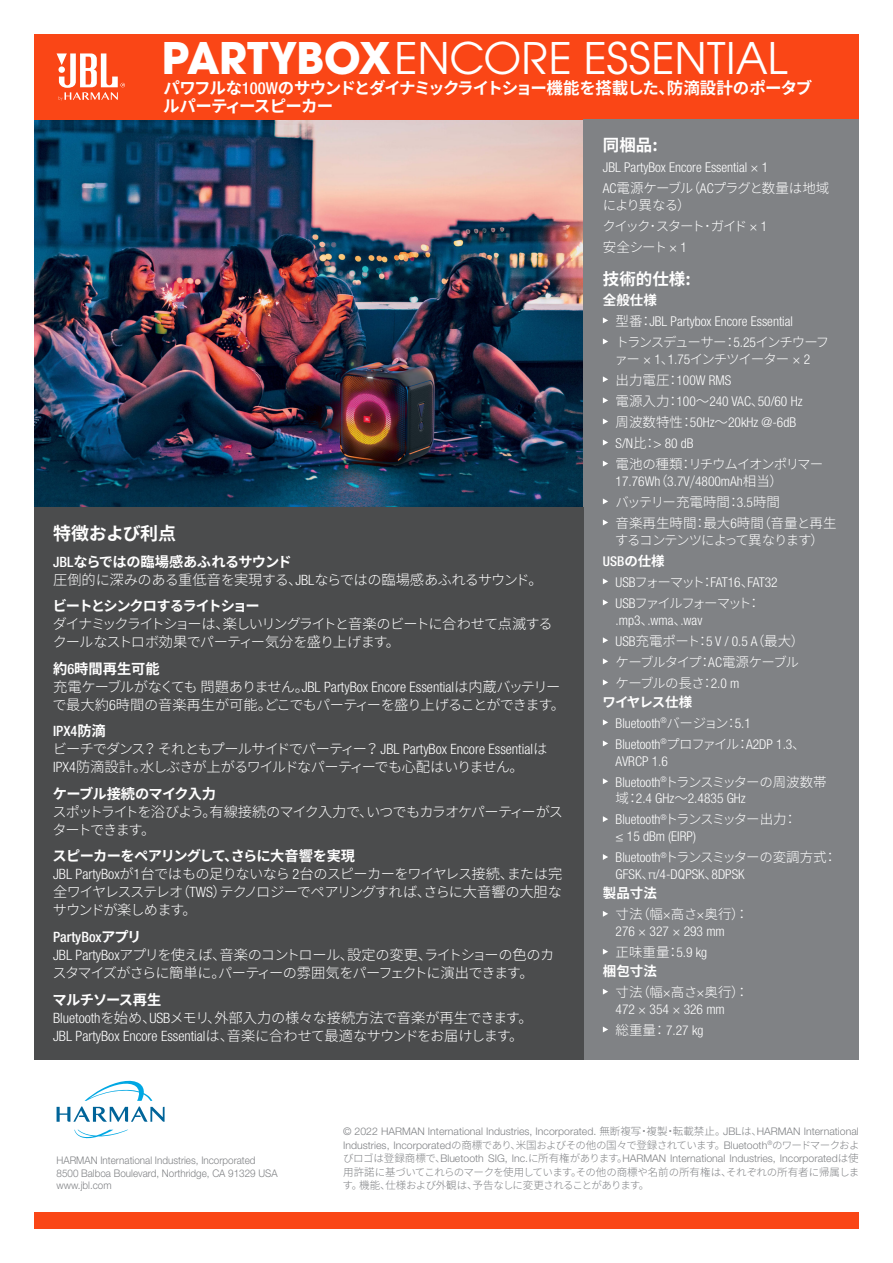
<style>
.page{position:relative;width:893px;height:1263px;background:#fff}
.page>*{position:absolute;margin:0;border:0;box-sizing:border-box;transform-origin:0 0}
.t1{font:48px "Avant Gard Goth EF";color:#fff}
.t2{font:700 18px "Noto Sans CJ Kjp";letter-spacing:-.02em;color:#fff}
.t3{font:700 16.5px/18px "Noto Sans CJ Kjp";letter-spacing:-.055em;color:#fff}
.t4{font:300 14.25px/18px "Noto Sans CJ Kjp";letter-spacing:-.065em;color:#fff}
.t5{font:300 14.25px/18px "Noto Sans CJ Kjp";letter-spacing:-.02em;color:#fff}
.t6{font:700 14.25px "Noto Sans CJ Kjp";letter-spacing:-.055em;color:#fff}
.t7{font:300 14.25px "Noto Sans CJ Kjp";letter-spacing:-.035em;color:#fff}
.t8{font:500 condensed 14.25px "Helvetica Neue LT Pro";color:#fff}
.t9{font:700 14.25px "Noto Sans CJ Kjp";letter-spacing:-.1em;color:#fff}
.t10{font:300 condensed 13.5px/16.8px "Helvetica Neue LT Pro";color:#fff}
.t11{font:300 13.5px/16.8px "Noto Sans CJ Kjp";letter-spacing:-.08em;color:#fff}
.t12{font:300 13.5px/16.8px "Noto Sans CJ Kjp";letter-spacing:-.06em;color:#fff}
.t13{font:300 13.5px "Noto Sans CJ Kjp";letter-spacing:-.11em;color:#fff}
.t14{font:300 13.5px "Noto Sans CJ Kjp";letter-spacing:-.12em;color:#fff}
.t15{font:300 13.5px "Noto Sans CJ Kjp";letter-spacing:-.01em;color:#fff}
.t16{font:700 13.5px "Noto Sans CJ Kjp";color:#fff}
.t17{font:300 13.5px "Noto Sans CJ Kjp";letter-spacing:-.045em;color:#fff}
.t18{font:700 13.5px "Noto Sans CJ Kjp";letter-spacing:-.07em;color:#fff}
.t19{font:500 condensed 13.5px "Helvetica Neue LT Pro";color:#fff}
.t20{font:300 10.5px/13.5px "Helvetica Neue LT Pro";color:#808285;text-align:justify}
.t21{font:300 10.5px "Helvetica Neue LT Pro";color:#808285;scale:.94 1}
.s1{font-weight:700}
.s2{font-family:"Helvetica Neue LT Pro";font-weight:500;font-stretch:condensed}
.s3{font-family:"Helvetica Neue LT Pro";font-stretch:condensed}
.s4{font-family:"Noto Sans CJ Kjp";font-weight:700;font-stretch:normal}
.s5{font-family:"Noto Sans CJ Kjp";font-stretch:normal}
.s6{font-family:"Noto Sans CJ Kjp"}
</style>
<div class="page">
<img style="left:34px;top:119px;width:550px;height:388px">
<div style="left:34px;top:34px;width:825px;height:85px;background:#fa4616"></div>
<div style="left:34px;top:1213px;width:825px;height:16px;background:#fa4616"></div>
<svg style="left:57px;top:53px;width:68px;height:48px"></svg>
<svg style="left:74px;top:1130px;width:54px;height:8px"></svg>
<svg style="left:57px;top:1080px;width:108px;height:42px"></svg>
<div style="left:584px;top:119px;width:275px;height:941px;background:#808285"></div>
<svg style="left:603px;top:317px;width:5px;height:6px"></svg>
<svg style="left:603px;top:338px;width:5px;height:6px"></svg>
<svg style="left:603px;top:376px;width:5px;height:6px"></svg>
<svg style="left:603px;top:397px;width:5px;height:6px"></svg>
<svg style="left:603px;top:418px;width:5px;height:6px"></svg>
<svg style="left:603px;top:439px;width:5px;height:6px"></svg>
<svg style="left:603px;top:461px;width:5px;height:5px"></svg>
<svg style="left:603px;top:498px;width:5px;height:6px"></svg>
<svg style="left:603px;top:519px;width:5px;height:6px"></svg>
<svg style="left:603px;top:578px;width:5px;height:6px"></svg>
<svg style="left:603px;top:599px;width:5px;height:6px"></svg>
<svg style="left:603px;top:637px;width:5px;height:6px"></svg>
<svg style="left:603px;top:658px;width:5px;height:6px"></svg>
<svg style="left:603px;top:679px;width:5px;height:6px"></svg>
<svg style="left:603px;top:719px;width:5px;height:6px"></svg>
<svg style="left:603px;top:740px;width:5px;height:6px"></svg>
<svg style="left:603px;top:778px;width:5px;height:6px"></svg>
<svg style="left:603px;top:816px;width:5px;height:6px"></svg>
<svg style="left:603px;top:854px;width:5px;height:6px"></svg>
<svg style="left:603px;top:911px;width:5px;height:6px"></svg>
<svg style="left:603px;top:949px;width:5px;height:5px"></svg>
<svg style="left:603px;top:989px;width:5px;height:5px"></svg>
<svg style="left:603px;top:1026px;width:5px;height:6px"></svg>
<div style="left:34px;top:507px;width:550px;height:553px;background:#4b4c4d"></div>
<p class="t1" style="left:162px;top:30px;width:628px"><span class="s1">PARTYBOX</span>ENCORE ESSENTIAL</p>
<p class="t3" style="left:163px;top:80px;width:651px">パワフルな<span class="s2">100W</span>のサウンドとダイナミックライトショー機能を搭載した、防滴設計のポータブルパーティースピーカー</p>
<p class="t2" style="left:53px;top:524px;width:124px">特徴および利点</p>
<p class="t6" style="left:53px;top:554px;width:240px"><span class="s2">JBL</span>ならではの臨場感あふれるサウンド</p>
<p class="t7" style="left:53px;top:572px;width:491px">圧倒的に深みのある重低音を実現する、<span class="s3">JBL</span>ならではの臨場感あふれるサウンド。</p>
<p class="t9" style="left:53px;top:598px;width:208px">ビートとシンクロするライトショー</p>
<p class="t4" style="left:53px;top:615px;width:501px">ダイナミックライトショーは、楽しいリングライトと音楽のビートに合わせて点滅するクールなストロボ効果でパーティー気分を盛り上げます。</p>
<p class="t6" style="left:53px;top:661px;width:108px">約<span class="s2">6</span>時間再生可能</p>
<p class="t4" style="left:53px;top:678px;width:514px">充電ケーブルがなくても問題ありません。<span class="s3">JBL PartyBox Encore Essential</span>は内蔵バッテリーで最大約<span class="s3">6</span>時間の音楽再生が可能。どこでもパーティーを盛り上げることができます。</p>
<p class="t8" style="left:53px;top:723px;width:54px">IPX4<span class="s4">防滴</span></p>
<p class="t4" style="left:53px;top:740px;width:496px">ビーチでダンス？それともプールサイドでパーティー？ <span class="s3">JBL PartyBox Encore Essential</span>は<br><span class="s3">IPX4</span>防滴設計。水しぶきが上がるワイルドなパーティーでも心配はいりません。</p>
<p class="t6" style="left:53px;top:786px;width:165px">ケーブル接続のマイク入力</p>
<p class="t4" style="left:52px;top:803px;width:512px">スポットライトを浴びよう。有線接続のマイク入力で、いつでもカラオケパーティーがスタートできます。</p>
<p class="t6" style="left:53px;top:848px;width:304px">スピーカーをペアリングして、さらに大音響を実現</p>
<p class="t4" style="left:53px;top:865px;width:511px;text-align:justify"><span class="s3">JBL PartyBox</span>が<span class="s3">1</span>台ではもの足りないなら <span class="s3">2</span>台のスピーカーをワイヤレス接続、または完全ワイヤレスステレオ（<span class="s3">TWS</span>）テクノロジーでペアリングすれば、さらに大音響の大胆なサウンドが楽しめます。</p>
<p class="t8" style="left:53px;top:928px;width:90px">PartyBox<span class="s4">アプリ</span></p>
<p class="t4" style="left:52px;top:946px;width:503px"><span class="s3">JBL PartyBox</span>アプリを使えば、音楽のコントロール、設定の変更、ライトショーの色のカスタマイズがさらに簡単に。パーティーの雰囲気をパーフェクトに演出できます。</p>
<p class="t6" style="left:52px;top:991px;width:111px">マルチソース再生</p>
<p class="t5" style="left:53px;top:1008px;width:481px"><span class="s3">Bluetooth</span>を始め、<span class="s3">USB</span>メモリ、外部入力の様々な接続方法で音楽が再生できます。<br><span class="s3">JBL PartyBox Encore Essential</span>は、音楽に合わせて最適なサウンドをお届けします。</p>
<p class="t3" style="left:603px;top:137px;width:56px">同梱品:</p>
<p class="t10" style="left:603px;top:159px;width:167px">JBL PartyBox Encore Essential × 1</p>
<p class="t11" style="left:603px;top:180px;width:228px"><span class="s3">AC</span>電源ケーブル（<span class="s3">AC</span>プラグと数量は地域により異なる）</p>
<p class="t14" style="left:602px;top:219px;width:166px">クイック･スタート･ガイド <span class="s3">× 1</span></p>
<p class="t11" style="left:603px;top:239px;width:86px">安全シート <span class="s3">× 1</span></p>
<p class="t3" style="left:603px;top:270px;width:89px">技術的仕様:</p>
<p class="t16" style="left:603px;top:292px;width:55px">全般仕様</p>
<p class="t10" style="left:616px;top:312px;width:179px"><span class="s5">型番：</span>JBL Partybox Encore Essential</p>
<p class="t11" style="left:614px;top:334px;width:217px">トランスデューサー：<span class="s3">5.25</span>インチウーファー <span class="s3">× 1</span>、<span class="s3">1.75</span>インチツイーター <span class="s3">× 2</span></p>
<p class="t10" style="left:616px;top:371px;width:117px"><span class="s5">出力電圧：</span>100W RMS</p>
<p class="t10" style="left:616px;top:392px;width:188px"><span class="s5">電源入力：</span>100<span class="s5">～</span>240 VAC<span class="s5">、</span>50/60 Hz</p>
<p class="t10" style="left:616px;top:413px;width:182px"><span class="s5">周波数特性：</span>50Hz<span class="s5">～</span>20kHz @-6dB</p>
<p class="t10" style="left:616px;top:434px;width:80px">S/N<span class="s5">比：</span>&gt; 80 dB</p>
<p class="t11" style="left:616px;top:456px;width:209px">電池の種類：リチウムイオンポリマー<br><span class="s3">17.76Wh</span>（<span class="s3">3.7V</span>/<span class="s3">4800mAh</span>相当）</p>
<p class="t15" style="left:616px;top:494px;width:166px">バッテリー充電時間：<span class="s3">3.5</span>時間</p>
<p class="t12" style="left:615px;top:515px;width:223px">音楽再生時間：最大<span class="s3">6</span>時間（音量と再生するコンテンツによって異なります）</p>
<p class="t19" style="left:603px;top:553px;width:63px">USB<span class="s4">の仕様</span></p>
<p class="t10" style="left:616px;top:573px;width:164px">USB<span class="s5">フォーマット：</span>FAT16<span class="s5">、</span>FAT32</p>
<p class="t10" style="left:616px;top:594px;width:147px">USB<span class="s5">ファイルフォーマット：</span>.mp3<span class="s5">、</span>.wma<span class="s5">、</span>.wav</p>
<p class="t10" style="left:616px;top:632px;width:190px">USB<span class="s5">充電ポート：</span>5 V / 0.5 A<span class="s5">（最大）</span></p>
<p class="t13" style="left:616px;top:654px;width:185px">ケーブルタイプ：<span class="s3">AC</span>電源ケーブル</p>
<p class="t17" style="left:616px;top:675px;width:125px">ケーブルの長さ：<span class="s3">2.0 m</span></p>
<p class="t18" style="left:603px;top:694px;width:91px">ワイヤレス仕様</p>
<p class="t10" style="left:616px;top:714px;width:137px">Bluetooth<sup>®</sup><span class="s5">バージョン：</span>5.1</p>
<p class="t10" style="left:616px;top:735px;width:192px">Bluetooth<sup>®</sup><span class="s5">プロファイル：</span>A2DP 1.3<span class="s5">、<br></span>AVRCP 1.6</p>
<p class="t10" style="left:616px;top:773px;width:213px">Bluetooth<sup>®</sup><span class="s5">トランスミッターの周波数帯域：</span>2.4 GHz<span class="s5">～</span>2.4835 GHz</p>
<p class="t10" style="left:616px;top:811px;width:183px">Bluetooth<sup>®</sup><span class="s5">トランスミッター出力：</span>≤ 15 dBm (EIRP)</p>
<p class="t10" style="left:616px;top:849px;width:223px">Bluetooth<sup>®</sup><span class="s5">トランスミッターの変調方式：<br></span>GFSK<span class="s5">、</span>π/4-DQPSK<span class="s5">、</span>8DPSK</p>
<p class="t16" style="left:603px;top:885px;width:55px">製品寸法</p>
<p class="t10" style="left:616px;top:906px;width:134px"><span class="s5">寸法（幅</span>×<span class="s5">高さ</span>×<span class="s5">奥行）：<br></span>276 × 327 × 293 mm</p>
<p class="t11" style="left:616px;top:944px;width:93px">正味重量：<span class="s3">5.9 kg</span></p>
<p class="t16" style="left:603px;top:963px;width:55px">梱包寸法</p>
<p class="t10" style="left:616px;top:984px;width:134px"><span class="s5">寸法（幅</span>×<span class="s5">高さ</span>×<span class="s5">奥行）：<br></span>472 × 354 × 326 mm</p>
<p class="t10" style="left:616px;top:1021px;width:89px"><span class="s5">総重量：</span> 7.27 kg</p>
<p class="t21" style="left:57px;top:1154px;width:213px">HARMAN International Industries, Incorporated</p>
<p class="t21" style="left:57px;top:1166px;width:237px">8500 Balboa Boulevard, Northridge, CA 91329 USA</p>
<p class="t21" style="left:57px;top:1179px;width:60px">www.jbl.com</p>
<p class="t20" style="left:343px;top:1124px;width:518px">© 2022 HARMAN International Industries, Incorporated. <span class="s6">無断複写・複製・転載禁止。</span>JBL<span class="s6">は、</span>HARMAN International Industries, Incorporated<span class="s6">の商標であり、米国およびその他の国々で登録されています。</span>Bluetooth<sup>®</sup><span class="s6">のワードマークおよびロゴは登録商標で、</span>Bluetooth SIG, Inc.<span class="s6">に所有権があります。</span>HARMAN International Industries, Incorporated<span class="s6">は使用許諾に基づいてこれらのマークを使用しています。その他の商標や名前の所有権は、それぞれの所有者に帰属します。機能、仕様および外観は、予告なしに変更されることがあります。</span></p>
</div>
